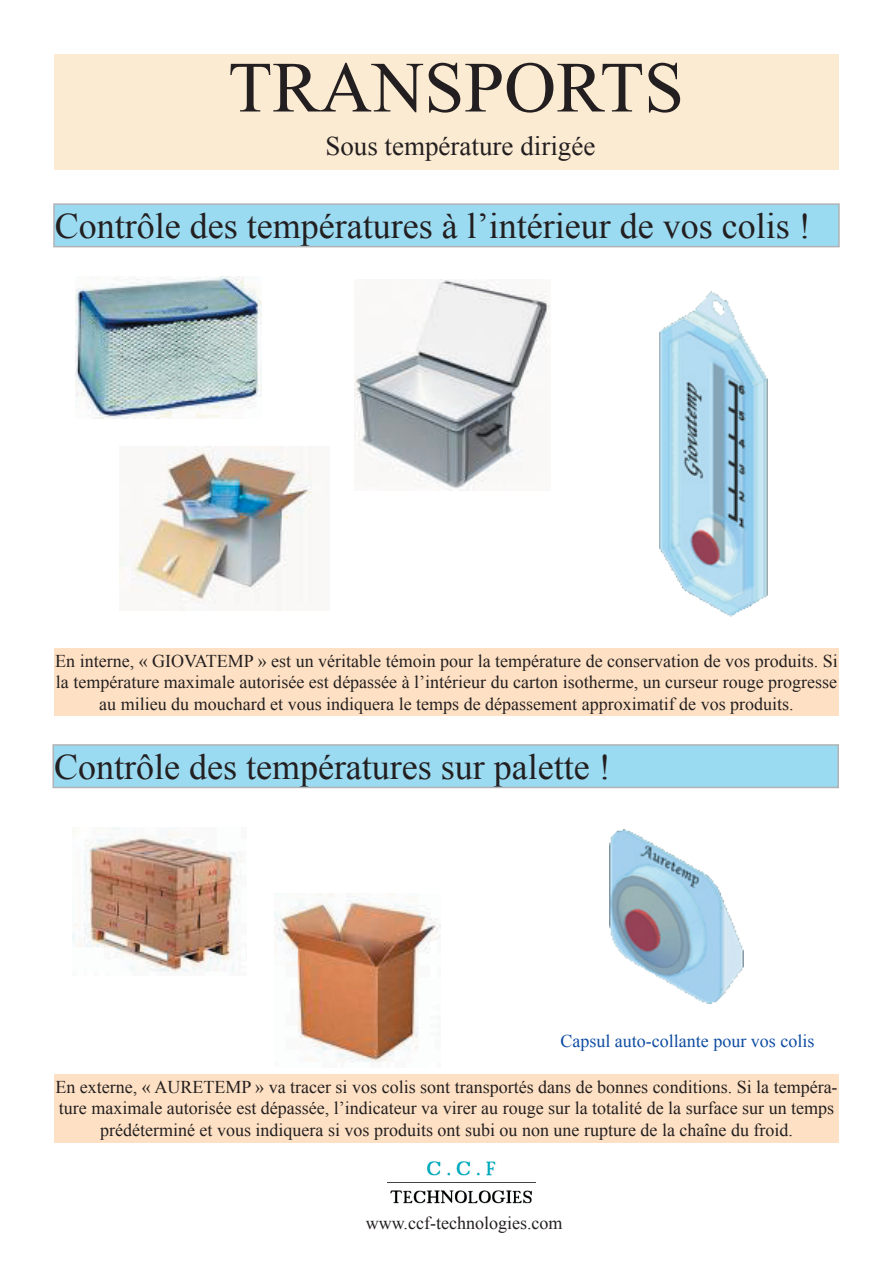
<style>
.page{position:relative;width:893px;height:1263px;background:#fff}
.page>*{position:absolute;margin:0;border:0;box-sizing:border-box;transform-origin:0 0}
.t1{font:72px "Times New Roman";color:#231f20}
.t2{font:36px "Times New Roman";color:#231f20}
.t3{font:27px "Times New Roman";color:#231f20}
.t4{font:18px/21.6px "Times New Roman";color:#231f20;text-align:center}
.t5{font:18px "Times New Roman";color:#0e4ca1}
</style>
<div class="page">
<div style="left:54px;top:54px;width:785px;height:115px;background:#fcebd3"></div>
<img style="left:274px;top:893px;width:167px;height:169px">
<img style="left:354px;top:279px;width:197px;height:212px">
<img style="left:72px;top:827px;width:169px;height:145px">
<img style="left:75px;top:276px;width:186px;height:143px">
<img style="left:119px;top:446px;width:193px;height:164px">
<img style="left:609px;top:829px;width:134px;height:174px">
<img style="left:659px;top:291px;width:108px;height:326px">
<div style="left:54px;top:648px;width:785px;height:68px;background:#fee1c4"></div>
<div style="left:54px;top:204px;width:785px;height:43px;background:#9bdbf2"></div>
<div style="left:53px;top:203px;width:787px;height:44px;border:2px solid #b1b2b5"></div>
<div style="left:54px;top:1074px;width:785px;height:68px;background:#fee1c4"></div>
<div style="left:53px;top:745px;width:785px;height:42px;background:#9bdbf2"></div>
<div style="left:52px;top:744px;width:787px;height:44px;border:2px solid #b1b2b5"></div>
<img style="left:387px;top:1161px;width:148px;height:43px">
<h1 class="t1" style="left:228px;top:39px;width:457px">TRANSPORTS</h1>
<h3 class="t3" style="left:325px;top:128px;width:271px">Sous température dirigée</h3>
<h2 class="t2" style="left:55px;top:202px;width:757px">Contrôle des températures à l’intérieur de vos colis !</h2>
<p class="t4" style="left:55px;top:650px;width:784px">En interne, « GIOVATEMP » est un véritable témoin pour la température de conservation de vos produits. Si la température maximale autorisée est dépassée à l’intérieur du carton isotherme, un curseur rouge progresse au milieu du mouchard et vous indiquera le temps de dépassement approximatif de vos produits.</p>
<h2 class="t2" style="left:54px;top:742px;width:558px">Contrôle des températures sur palette !</h2>
<p class="t5" style="left:560px;top:1029px;width:255px">Capsul auto-collante pour vos colis</p>
<p class="t4" style="left:55px;top:1076px;width:784px">En externe, « AURETEMP » va tracer si vos colis sont transportés dans de bonnes conditions. Si la tempéra&shy;ture maximale autorisée est dépassée, l’indicateur va virer au rouge sur la totalité de la surface sur un temps prédéterminé et vous indiquera si vos produits ont subi ou non une rupture de la chaîne du froid.</p>
<p class="t4" style="left:366px;top:1211px;width:198px">www.ccf-technologies.com</p>
</div>
